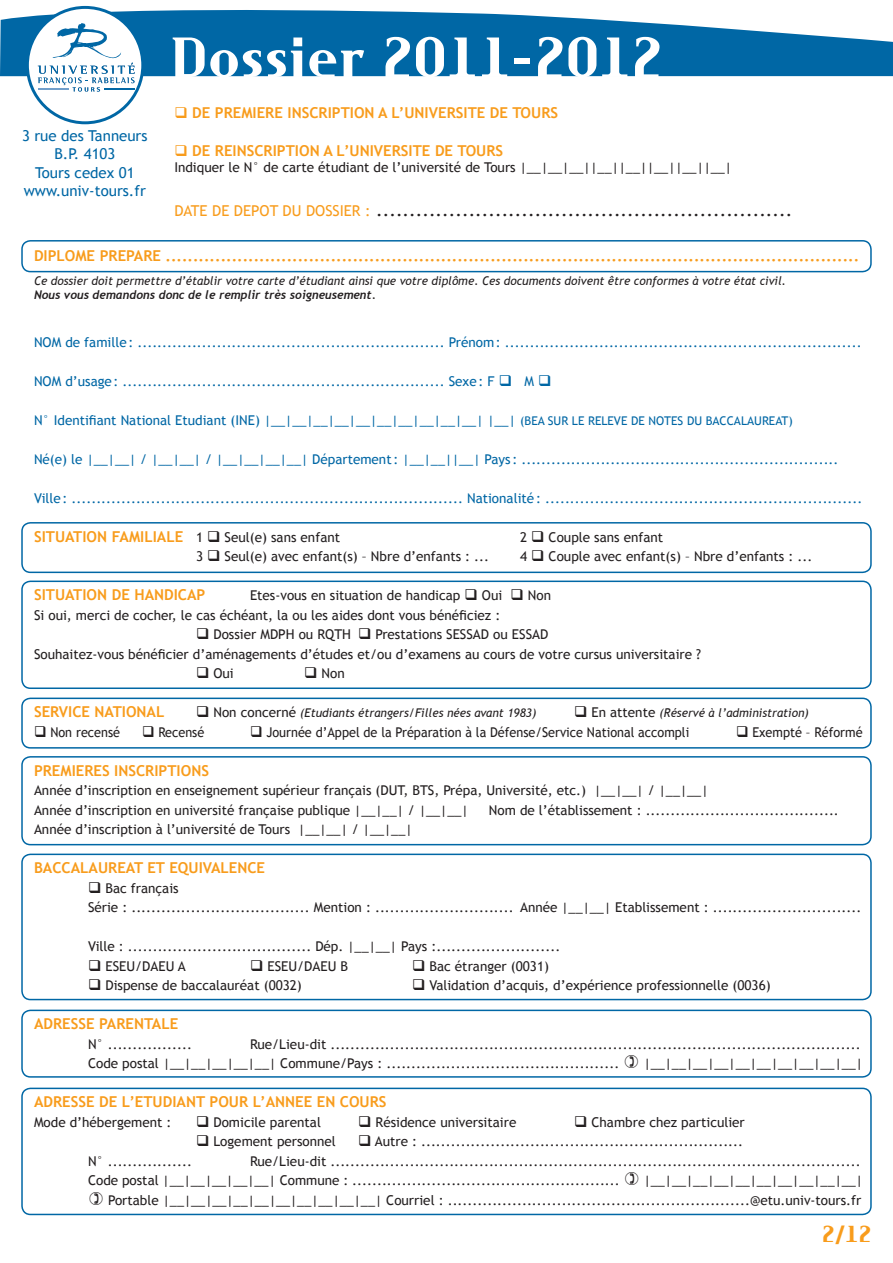
<style>
.page{position:relative;width:893px;height:1263px;background:#fff}
.page>*{position:absolute;margin:0;border:0;box-sizing:border-box;transform-origin:0 0}
.t1{font:700 58.5px "Maverick";color:#fff}
.t2{font:700 24px "Maverick";color:#f89c1c}
.t3{font:18px "Trebuchet MS";color:#231f20}
.t4{font:700 15px "Trebuchet MS";color:#f89c1c}
.t5{font:15px/18px "Trebuchet MS";color:#0067a5;text-align:center}
.t6{font:13.5px/19.5px "Trebuchet MS";color:#231f20}
.t7{font:13.5px "Trebuchet MS";color:#0067a5}
.t8{font:13.5px "Trebuchet MS";color:#231f20;scale:.94 1}
.t9{font:italic 12px "Trebuchet MS";color:#231f20}
.t10{font:italic 700 12px "Trebuchet";color:#231f20}
.s1{font-size:15px;color:#f89c1c}
.s2{font-size:12px}
.s3{font-weight:400;font-size:13.5px;color:#231f20}
.s4{color:#231f20}
.s5{font-style:normal;font-size:13.5px}
</style>
<div class="page">
<svg style="left:0;top:5px;width:893px;height:71px;fill:#0067a5"></svg>
<div style="left:27px;top:7px;width:116px;height:116px;background:#fff;border-radius:50%"></div>
<div style="left:26px;top:6px;width:118px;height:118px;border:3px solid #0067a5;border-radius:50%"></div>
<svg style="left:38px;top:23px;width:97px;height:69px"></svg>
<hr style="left:38px;top:89px;width:31px;height:1px;background:#719fcb">
<hr style="left:104px;top:89px;width:31px;height:1px;background:#0067a5">
<div style="left:21px;top:240px;width:851px;height:32px;border:2px solid #0067a5;border-radius:9px"></div>
<div style="left:21px;top:522px;width:851px;height:51px;border:2px solid #0067a5;border-radius:9px"></div>
<div style="left:21px;top:581px;width:851px;height:108px;border:2px solid #0067a5;border-radius:9px"></div>
<div style="left:21px;top:698px;width:851px;height:51px;border:2px solid #0067a5;border-radius:9px"></div>
<div style="left:21px;top:756px;width:851px;height:89px;border:2px solid #0067a5;border-radius:9px"></div>
<div style="left:21px;top:854px;width:851px;height:146px;border:2px solid #0067a5;border-radius:9px"></div>
<div style="left:21px;top:1010px;width:851px;height:68px;border:2px solid #0067a5;border-radius:9px"></div>
<div style="left:21px;top:1088px;width:851px;height:127px;border:2px solid #0067a5;border-radius:9px"></div>
<h1 class="t1" style="left:170px;top:22px;width:494px">Dossier 2011-2012</h1>
<p class="t4" style="left:174px;top:103px;width:385px">❑ DE PREMIERE INSCRIPTION A L’UNIVERSITE DE TOURS</p>
<p class="t4" style="left:174px;top:141px;width:330px">❑ DE REINSCRIPTION A L’UNIVERSITE DE TOURS</p>
<p class="t6" style="left:174px;top:158px;width:559px">Indiquer le N° de carte étudiant de l’université de Tours |__|__|__||__||__||__||__||__|</p>
<h3 class="t3" style="left:174px;top:199px;width:620px"><span class="s1">DATE DE DEPOT DU DOSSIER :</span> ...............................................................</h3>
<p class="t4" style="left:34px;top:246px;width:827px">DIPLOME PREPARE ..............................................................................................................................</p>
<p class="t9" style="left:34px;top:274px;width:754px">Ce dossier doit permettre d’établir votre carte d’étudiant ainsi que votre diplôme. Ces documents doivent être conformes à votre état civil.</p>
<p class="t10" style="left:34px;top:287px;width:343px">Nous vous demandons donc de le remplir très soigneusement.</p>
<p class="t7" style="left:34px;top:334px;width:829px">NOM de famille: .............................................................. Prénom: ........................................................................</p>
<p class="t7" style="left:34px;top:373px;width:519px">NOM d’usage: ................................................................. Sexe : F ❑ M ❑</p>
<p class="t7" style="left:34px;top:412px;width:760px">N° Identifiant National Etudiant (INE) |__|__|__|__|__|__|__|__|__|__| |__| <span class="s2">(BEA SUR LE RELEVE DE NOTES DU BACCALAUREAT)</span></p>
<p class="t7" style="left:34px;top:451px;width:806px">Né(e) le |__|__| / |__|__| / |__|__|__|__| Département: |__|__||__| Pays : ................................................................</p>
<p class="t7" style="left:34px;top:490px;width:830px">Ville: ............................................................................... Nationalité : ................................................................</p>
<p class="t4" style="left:34px;top:527px;width:308px">SITUATION FAMILIALE <span class="s3">1</span> <span class="s4">❑</span> <span class="s3">Seul(e) sans enfant</span></p>
<p class="t6" style="left:520px;top:527px;width:145px">2 ❑ Couple sans enfant</p>
<p class="t6" style="left:196px;top:547px;width:295px">3 ❑ Seul(e) avec enfant(s) – Nbre d’enfants : ...</p>
<p class="t6" style="left:520px;top:547px;width:294px">4 ❑ Couple avec enfant(s) – Nbre d’enfants : ...</p>
<p class="t4" style="left:34px;top:585px;width:173px">SITUATION DE HANDICAP</p>
<p class="t5" style="left:22px;top:127px;width:127px">3 rue des Tanneurs<br>B.P. 4103<br>Tours cedex 01 www.univ-tours.fr</p>
<p class="t6" style="left:34px;top:586px;width:519px;text-indent:216px">Etes-vous en situation de handicap ❑ Oui ❑ Non<br>Si oui, merci de cocher, le cas échéant, la ou les aides dont vous bénéficiez :</p>
<p class="t6" style="left:34px;top:625px;width:669px;text-indent:162px">❑ Dossier MDPH ou RQTH ❑ Prestations SESSAD ou ESSAD<br>Souhaitez-vous bénéficier d’aménagements d’études et/ou d’examens au cours de votre cursus universitaire ?</p>
<p class="t6" style="left:196px;top:664px;width:39px">❑ Oui</p>
<p class="t6" style="left:304px;top:664px;width:42px">❑ Non</p>
<p class="t4" style="left:34px;top:702px;width:132px">SERVICE NATIONAL</p>
<p class="t9" style="left:196px;top:706px;width:342px">❑ <span class="s5">Non concerné</span> (Etudiants étrangers/Filles nées avant 1983)</p>
<p class="t9" style="left:574px;top:706px;width:236px">❑ <span class="s5">En attente</span> (Réservé à l’administration)</p>
<p class="t8" style="left:34px;top:724px;width:93px">❑ Non recensé</p>
<p class="t8" style="left:142px;top:724px;width:68px">❑ Recensé</p>
<p class="t8" style="left:250px;top:724px;width:469px">❑ Journée d’Appel de la Préparation à la Défense/Service National accompli</p>
<p class="t8" style="left:736px;top:724px;width:136px">❑ Exempté – Réformé</p>
<p class="t4" style="left:34px;top:761px;width:176px">PREMIERES INSCRIPTIONS</p>
<p class="t6" style="left:34px;top:781px;width:676px">Année d’inscription en enseignement supérieur français (DUT, BTS, Prépa, Université, etc.) |__|__| / |__|__|<br>Année d’inscription en université française publique |__|__| / |__|__|</p>
<p class="t6" style="left:489px;top:800px;width:352px">Nom de l’établissement : .......................................</p>
<p class="t6" style="left:34px;top:820px;width:380px">Année d’inscription à l’université de Tours |__|__| / |__|__|</p>
<p class="t4" style="left:34px;top:858px;width:233px">BACCALAUREAT ET EQUIVALENCE</p>
<p class="t6" style="left:88px;top:878px;width:775px">❑ Bac français<br>Série : .................................... Mention : ............................ Année |__|__| Etablissement : ..............................</p>
<p class="t6" style="left:88px;top:937px;width:474px">Ville : ..................................... Dép. |__|__| Pays :.........................</p>
<p class="t6" style="left:88px;top:956px;width:99px">❑ ESEU/DAEU A</p>
<p class="t6" style="left:250px;top:956px;width:100px">❑ ESEU/DAEU B</p>
<p class="t6" style="left:412px;top:956px;width:138px">❑ Bac étranger (0031)</p>
<p class="t6" style="left:88px;top:976px;width:215px">❑ Dispense de baccalauréat (0032)</p>
<p class="t6" style="left:412px;top:976px;width:360px">❑ Validation d’acquis, d’expérience professionnelle (0036)</p>
<p class="t4" style="left:34px;top:1014px;width:146px">ADRESSE PARENTALE</p>
<p class="t6" style="left:88px;top:1034px;width:105px">N° .................</p>
<p class="t6" style="left:88px;top:1034px;width:774px;text-indent:162px">Rue/Lieu-dit ...........................................................................................................<br>Code postal |__|__|__|__|__| Commune/Pays : ...............................................</p>
<p class="t6" style="left:644px;top:1054px;width:221px">|__|__|__|__|__|__|__|__|__|__|</p>
<p class="t4" style="left:34px;top:1092px;width:354px">ADRESSE DE L’ETUDIANT POUR L’ANNEE EN COURS</p>
<p class="t6" style="left:34px;top:1112px;width:139px">Mode d’hébergement :</p>
<p class="t6" style="left:196px;top:1112px;width:126px">❑ Domicile parental</p>
<p class="t6" style="left:358px;top:1112px;width:160px">❑ Résidence universitaire</p>
<p class="t6" style="left:574px;top:1112px;width:172px">❑ Chambre chez particulier</p>
<p class="t6" style="left:196px;top:1132px;width:141px">❑ Logement personnel</p>
<p class="t6" style="left:358px;top:1132px;width:387px">❑ Autre : .................................................................</p>
<p class="t6" style="left:88px;top:1151px;width:105px">N° .................</p>
<p class="t6" style="left:88px;top:1151px;width:774px;text-indent:162px">Rue/Lieu-dit ...........................................................................................................<br>Code postal |__|__|__|__|__| Commune : ......................................................</p>
<p class="t6" style="left:108px;top:1171px;width:756px;text-align:right">|__|__|__|__|__|__|__|__|__|__|<br>Portable |__|__|__|__|__|__|__|__|__|__| Courriel : .............................................................@etu.univ-tours.fr</p>
<h2 class="t2" style="left:822px;top:1219px;width:51px">2/12</h2>
</div>
